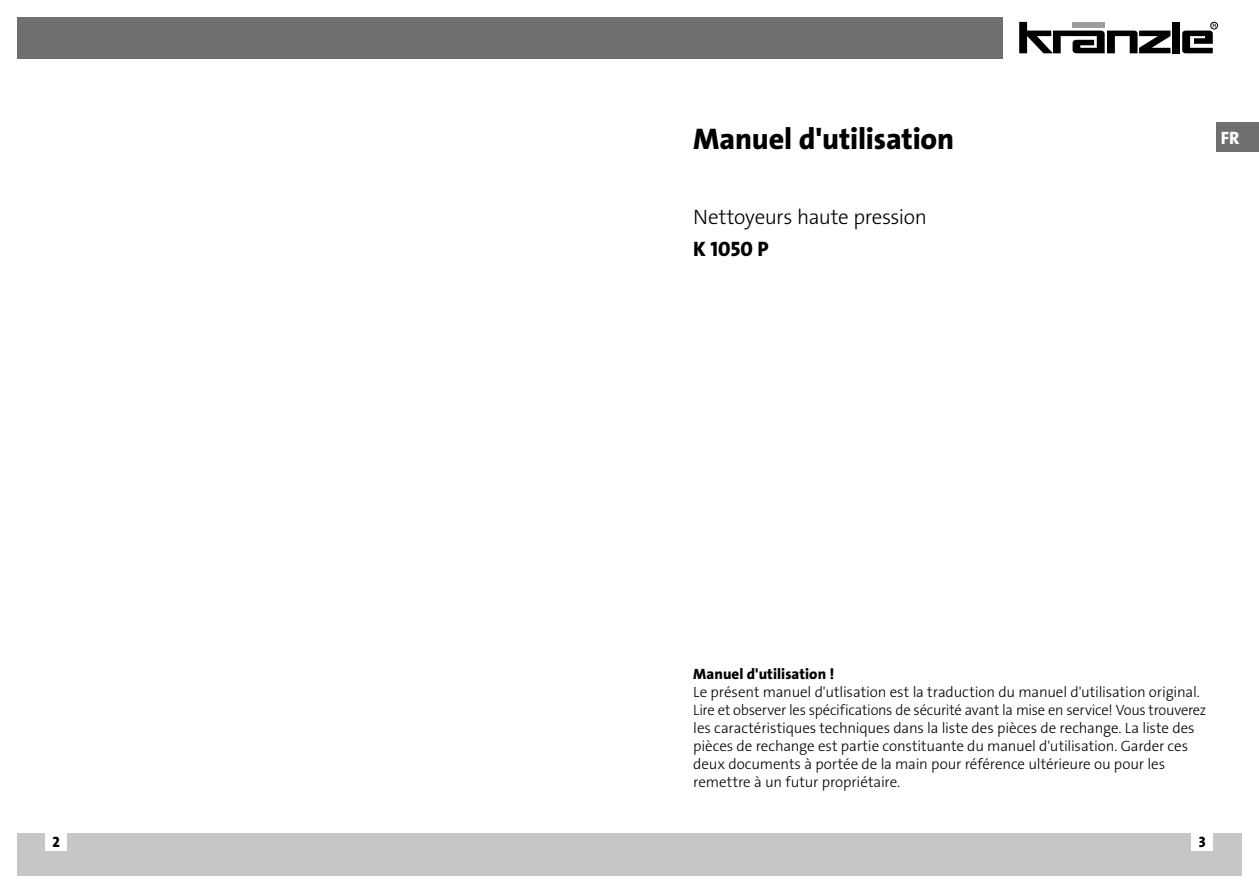
<style>
.page{position:relative;width:1259px;height:893px;background:#fff}
.page>*{position:absolute;margin:0;border:0;box-sizing:border-box;transform-origin:0 0}
.t1{font:30px "The Sans LP8 Ex Bld";letter-spacing:-.005em;color:#000}
.t2{font:21px "The Sans LP3 Lig";letter-spacing:-.015em;color:#000}
.t3{font:21px "The Sans LP8 Ex Bld";color:#000}
.t4{font:18px "The Sans LP8 Ex Bld";color:#fff}
.t5{font:15px/18px "The Sans LP3 Lig";letter-spacing:-.01em;color:#000}
.t6{font:15px "The Sans LP8 Ex Bld";letter-spacing:.005em;color:#000}
</style>
<div class="page">
<div style="left:629px;top:833px;width:613px;height:43px;background:#c6c6c6"></div>
<div style="left:17px;top:833px;width:612px;height:43px;background:#c6c6c6"></div>
<div style="left:1191px;top:833px;width:22px;height:18px;background:#fff"></div>
<div style="left:46px;top:833px;width:21px;height:18px;background:#fff"></div>
<svg style="left:1019px;top:22px;width:151px;height:31px"></svg>
<div style="left:1172px;top:22px;width:7px;height:31px;background:#000"></div>
<div style="left:1210px;top:22px;width:7px;height:7px;border:1px solid #000;border-radius:50%"></div>
<svg style="left:1182px;top:24px;width:34px;height:29px"></svg>
<div style="left:17px;top:17px;width:985px;height:41px;background:#706f6f"></div>
<div style="left:1216px;top:122px;width:43px;height:30px;background:#706f6f"></div>
<h1 class="t1" style="left:693px;top:119px;width:262px">Manuel d'utilisation</h1>
<p class="t4" style="left:1220px;top:126px;width:20px">FR</p>
<h2 class="t2" style="left:693px;top:203px;width:235px">Nettoyeurs haute pression</h2>
<h2 class="t3" style="left:693px;top:236px;width:77px">K 1050 P</h2>
<p class="t6" style="left:693px;top:664px;width:143px">Manuel d'utilisation !</p>
<p class="t5" style="left:693px;top:683px;width:514px">Le présent manuel d'utlisation est la traduction du manuel d'utilisation original.<br>Lire et observer les spécifications de sécurité avant la mise en service! Vous trouverez les caractéristiques techniques dans la liste des pièces de rechange. La liste des pièces de rechange est partie constituante du manuel d'utilisation. Garder ces deux documents à portée de la main pour référence ultérieure ou pour les remettre à un futur propriétaire.</p>
<p class="t6" style="left:53px;top:832px;width:9px">2</p>
<p class="t6" style="left:1198px;top:832px;width:8px">3</p>
</div>
